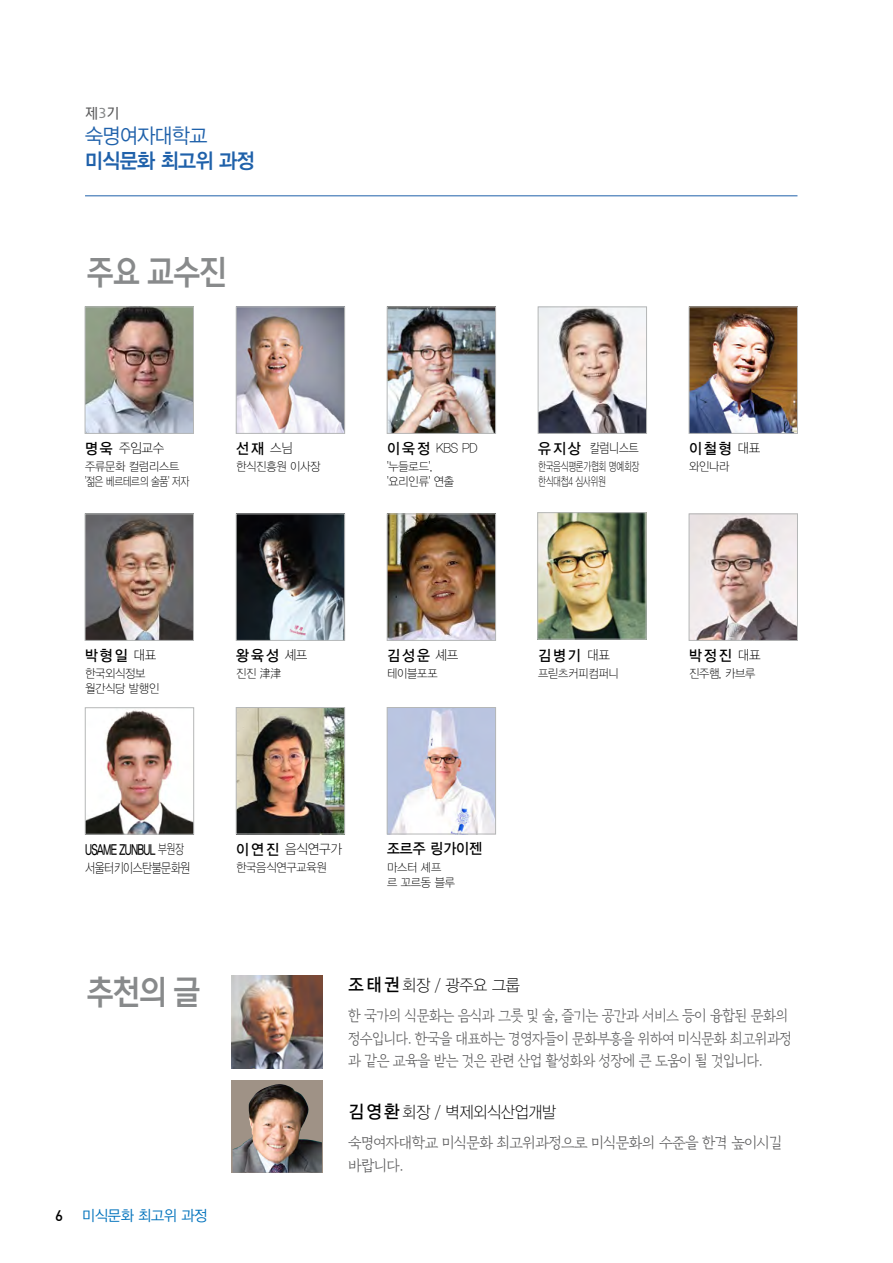
<style>
.page{position:relative;width:893px;height:1263px;background:#fff}
.page>*{position:absolute;margin:0;border:0;box-sizing:border-box;transform-origin:0 0}
.t1{font:34.5px "H Dharmony M";letter-spacing:-.06em;color:#888a8b;scale:.94 1}
.t2{font:21px "YDVYGO14";letter-spacing:-.03em;color:#1f61aa;scale:.93 1}
.t3{font:21px "YDVYGO12";letter-spacing:-.03em;color:#1f61aa;scale:.93 1}
.t4{font:16.5px "YDVYGO11";letter-spacing:-.02em;color:#000;scale:.93 1}
.t5{font:15px/22.5px "Gyeonggi Batang R";letter-spacing:-.02em;color:#5b5b5c;scale:.92 1}
.t6{font:15px "YDVYGO13";color:#000;scale:.93 1}
.t7{font:15px/22.5px "Gyeonggi Batang R";letter-spacing:-.02em;color:#5b5b5c}
.t8{font:15px "YDVYGO13";letter-spacing:-.06em;color:#000;scale:.7 1}
.t9{font:15px "YDVYGO12";letter-spacing:-.02em;color:#0072bc;scale:.95 1}
.t10{font:15px "H Dharmony L";color:#5b5b5c}
.t11{font:15px "Dinmed";color:#000}
.t12{font:13.5px "YDVYGO11";letter-spacing:-.02em;color:#000;scale:.93 1}
.t13{font:13.5px "YDVYGO11";letter-spacing:-.04em;color:#000;scale:.8 1}
.t14{font:13.5px "YDVYGO11";letter-spacing:-.02em;color:#000;scale:.8 1}
.t15{font:12px/15px "YDVYGO11";letter-spacing:-.02em;color:#000;scale:.93 1}
.t16{font:12px/15px "YDVYGO11";letter-spacing:-.02em;color:#000;scale:.7 1}
.s1{color:#888a8b}
.s2{font-family:"YDVYGO13";font-size:15px}
.s3{font-family:"YDVYGO11";font-size:13.5px}
.s4{font-family:"YDVYGO13";font-size:18px}
</style>
<div class="page">
<hr style="left:85px;top:196px;width:712px;height:1px;background:#1f61aa">
<img style="left:238px;top:309px;width:105px;height:123px">
<div style="left:236px;top:307px;width:109px;height:127px;border:1px solid #b5b7b7"></div>
<img style="left:238px;top:516px;width:105px;height:123px">
<div style="left:236px;top:514px;width:109px;height:127px;border:1px solid #b5b7b7"></div>
<img style="left:389px;top:516px;width:105px;height:123px">
<div style="left:387px;top:514px;width:109px;height:127px;border:1px solid #b5b7b7"></div>
<img style="left:389px;top:309px;width:105px;height:123px">
<div style="left:387px;top:307px;width:109px;height:127px;border:1px solid #b5b7b7"></div>
<img style="left:389px;top:709px;width:105px;height:123px">
<div style="left:387px;top:707px;width:109px;height:127px;border:1px solid #b5b7b7"></div>
<img style="left:691px;top:309px;width:105px;height:123px">
<div style="left:689px;top:307px;width:109px;height:127px;border:1px solid #b5b7b7"></div>
<img style="left:691px;top:516px;width:105px;height:123px">
<div style="left:689px;top:514px;width:109px;height:127px;border:1px solid #b5b7b7"></div>
<img style="left:540px;top:309px;width:105px;height:123px">
<div style="left:538px;top:307px;width:109px;height:127px;border:1px solid #b5b7b7"></div>
<img style="left:539px;top:514px;width:105px;height:123px">
<div style="left:537px;top:512px;width:109px;height:127px;border:1px solid #b5b7b7"></div>
<img style="left:87px;top:309px;width:105px;height:123px">
<div style="left:85px;top:307px;width:109px;height:127px;border:1px solid #b5b7b7"></div>
<img style="left:87px;top:516px;width:105px;height:123px">
<div style="left:85px;top:514px;width:109px;height:127px;border:1px solid #b5b7b7"></div>
<img style="left:87px;top:710px;width:105px;height:122px">
<div style="left:85px;top:707px;width:109px;height:127px;border:1px solid #b5b7b7"></div>
<img style="left:232px;top:976px;width:91px;height:92px">
<div style="left:232px;top:1080px;width:91px;height:93px;background:#9f9286"></div>
<img style="left:233px;top:1084px;width:89px;height:89px">
<img style="left:238px;top:709px;width:105px;height:123px">
<div style="left:236px;top:707px;width:109px;height:127px;border:1px solid #b5b7b7"></div>
<p class="t10" style="left:85px;top:106px;width:36px">제<span class="s1">3</span>기</p>
<h2 class="t3" style="left:85px;top:123px;width:133px">숙명여자대학교</h2>
<h2 class="t2" style="left:85px;top:149px;width:184px">미식문화 최고위 과정</h2>
<h1 class="t1" style="left:86px;top:255px;width:152px">주요 교수진</h1>
<p class="t12" style="left:85px;top:440px;width:87px"><span class="s2">명 욱</span> 주임교수</p>
<p class="t15" style="left:85px;top:459px;width:114px">주류문화 컬럼리스트 '젊은 베르테르의 술품' 저자</p>
<p class="t6" style="left:236px;top:440px;width:63px">선재 <span class="s3">스님</span></p>
<p class="t15" style="left:236px;top:459px;width:92px">한식진흥원 이사장</p>
<p class="t12" style="left:387px;top:440px;width:99px"><span class="s2">이 욱 정</span> KBS PD</p>
<p class="t15" style="left:387px;top:459px;width:73px">'누들로드', '요리인류' 연출</p>
<p class="t14" style="left:538px;top:440px;width:127px"><span class="s2">유 지 상</span> 칼럼니스트</p>
<p class="t16" style="left:538px;top:459px;width:146px">한국음식평론가협회 명예회장 한식대첩4 심사위원</p>
<p class="t6" style="left:689px;top:440px;width:78px">이철형 <span class="s3">대표</span></p>
<p class="t15" style="left:689px;top:459px;width:45px">와인나라</p>
<p class="t6" style="left:85px;top:647px;width:78px">박형일 <span class="s3">대표</span></p>
<p class="t15" style="left:85px;top:666px;width:81px">한국외식정보 월간식당 발행인</p>
<p class="t6" style="left:236px;top:647px;width:78px">왕육성 <span class="s3">셰프</span></p>
<p class="t15" style="left:236px;top:666px;width:50px">진진 津津</p>
<p class="t6" style="left:387px;top:647px;width:78px">김성운 <span class="s3">셰프</span></p>
<p class="t15" style="left:387px;top:666px;width:56px">테이블포포</p>
<p class="t6" style="left:538px;top:647px;width:79px">김병기 <span class="s3">대표</span></p>
<p class="t15" style="left:538px;top:666px;width:88px">프릳츠커피컴퍼니</p>
<p class="t6" style="left:689px;top:647px;width:79px">박정진 <span class="s3">대표</span></p>
<p class="t15" style="left:689px;top:666px;width:73px">진주햄, 카브루</p>
<p class="t8" style="left:85px;top:840px;width:142px">USAME ZUNBUL <span class="s3">부원장</span></p>
<p class="t13" style="left:85px;top:860px;width:133px">서울터키이스탄불문화원</p>
<p class="t12" style="left:236px;top:841px;width:115px"><span class="s2">이 연 진</span> 음식연구가</p>
<p class="t15" style="left:236px;top:860px;width:99px">한국음식연구교육원</p>
<p class="t6" style="left:387px;top:840px;width:103px">조르주 링가이젠</p>
<p class="t15" style="left:387px;top:859px;width:74px">마스터 셰프<br>르 꼬르동 블루</p>
<h1 class="t1" style="left:86px;top:976px;width:124px">추천의 글</h1>
<p class="t11" style="left:55px;top:1205px;width:9px">6</p>
<p class="t9" style="left:82px;top:1206px;width:133px">미식문화 최고위 과정</p>
<h3 class="t4" style="left:348px;top:975px;width:186px"><span class="s4">조 태 권</span> 회장 / 광주요 그룹</h3>
<p class="t5" style="left:348px;top:1004px;width:483px">한 국가의 식문화는 음식과 그릇 및 술, 즐기는 공간과 서비스 등이 융합된 문화의 정수입니다. 한국을 대표하는 경영자들이 문화부흥을 위하여 미식문화 최고위과정 과 같은 교육을 받는 것은 관련 산업 활성화와 성장에 큰 도움이 될 것입니다.</p>
<h3 class="t4" style="left:348px;top:1102px;width:225px"><span class="s4">김 영 환</span> 회장 / 벽제외식산업개발</h3>
<p class="t7" style="left:348px;top:1131px;width:435px">숙명여자대학교 미식문화 최고위과정으로 미식문화의 수준을 한격 높이시길 바랍니다.</p>
</div>
